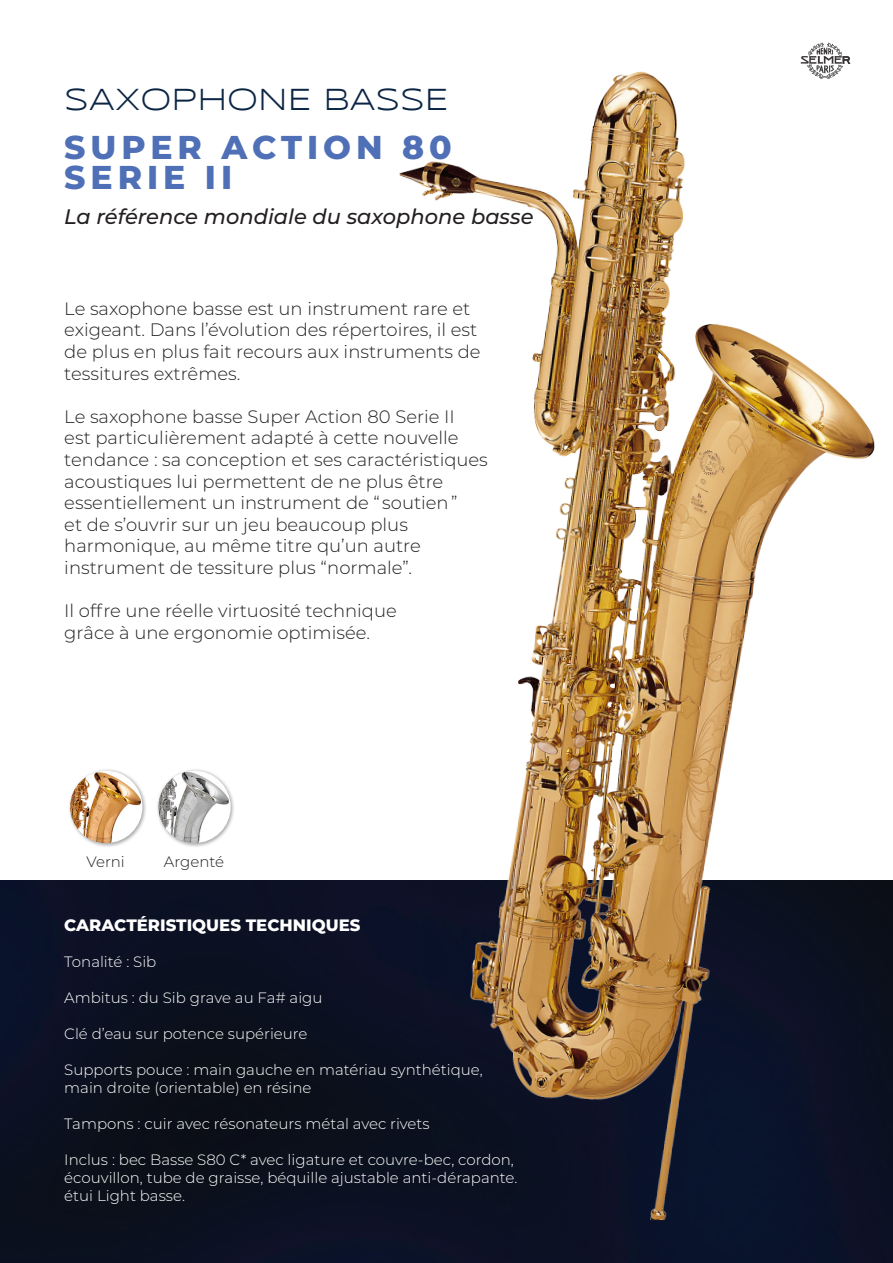
<style>
.page{position:relative;width:893px;height:1263px;background:#fff}
.page>*{position:absolute;margin:0;border:0;box-sizing:border-box;transform-origin:0 0}
.t1{font:800 33px/30px "Montserrat";letter-spacing:.15em;color:#4f6fb6}
.t2{font:31.5px "Syncopate";color:#0b2544}
.t3{font:italic 500 21px "Montserrat";color:#231f20}
.TEXTE_COURANT{font:300 18px/21.6px "Montserrat";color:#231f20}
.t4{font:800 16.5px "Montserrat";color:#fff}
.t5{font:300 15px/18px "Montserrat";color:#fff}
.TEXTE_COURANT-2{font:300 15px "Montserrat";color:#231f20}
</style>
<div class="page">
<img style="left:0;top:880px;width:893px;height:383px">
<svg style="left:813px;top:43px;width:24px;height:4px"></svg>
<div style="left:68px;top:769px;width:79px;height:79px;background:#231f20;opacity:.4"></div>
<img style="left:70px;top:771px;width:72px;height:72px;border-radius:36px">
<div style="left:156px;top:769px;width:80px;height:79px;background:#231f20;opacity:.4"></div>
<img style="left:158px;top:771px;width:73px;height:72px;border-radius:36px">
<img style="left:377px;top:47px;width:516px;height:1173px">
<p class="t2" style="left:64px;top:81px;width:386px">SAXOPHONE BASSE</p>
<p class="t1" style="left:64px;top:130px;width:389px">SUPER ACTION 80<br>SERIE II</p>
<p class="t3" style="left:64px;top:202px;width:471px">La référence mondiale du saxophone basse</p>
<p class="TEXTE_COURANT" style="left:64px;top:297px;width:418px">Le saxophone basse est un instrument rare et exigeant. Dans l’évolution des répertoires, il est de plus en plus fait recours aux instruments de tessitures extrêmes.</p>
<p class="TEXTE_COURANT" style="left:64px;top:405px;width:425px">Le saxophone basse Super Action 80 Serie II<br>est particulièrement adapté à cette nouvelle tendance : sa conception et ses caractéristiques acoustiques lui permettent de ne plus être essentiellement un instrument de “ soutien ”<br>et de s’ouvrir sur un jeu beaucoup plus harmonique, au même titre qu’un autre instrument de tessiture plus “normale”.</p>
<p class="TEXTE_COURANT" style="left:64px;top:599px;width:334px">Il offre une réelle virtuosité technique grâce à une ergonomie optimisée.</p>
<p class="TEXTE_COURANT-2" style="left:87px;top:851px;width:40px">Verni</p>
<p class="TEXTE_COURANT-2" style="left:164px;top:851px;width:62px">Argenté</p>
<p class="t4" style="left:64px;top:913px;width:298px">CARACTÉRISTIQUES TECHNIQUES</p>
<p class="t5" style="left:64px;top:952px;width:94px">Tonalité : Sib</p>
<p class="t5" style="left:64px;top:988px;width:260px">Ambitus : du Sib grave au Fa# aigu</p>
<p class="t5" style="left:64px;top:1024px;width:245px">Clé d’eau sur potence supérieure</p>
<p class="t5" style="left:64px;top:1060px;width:420px">Supports pouce : main gauche en matériau synthétique, main droite (orientable) en résine</p>
<p class="t5" style="left:64px;top:1114px;width:367px">Tampons : cuir avec résonateurs métal avec rivets</p>
<p class="t5" style="left:64px;top:1150px;width:455px">Inclus : bec Basse S80 C* avec ligature et couvre-bec, cordon, écouvillon, tube de graisse, béquille ajustable anti-dérapante. étui Light basse.</p>
</div>
